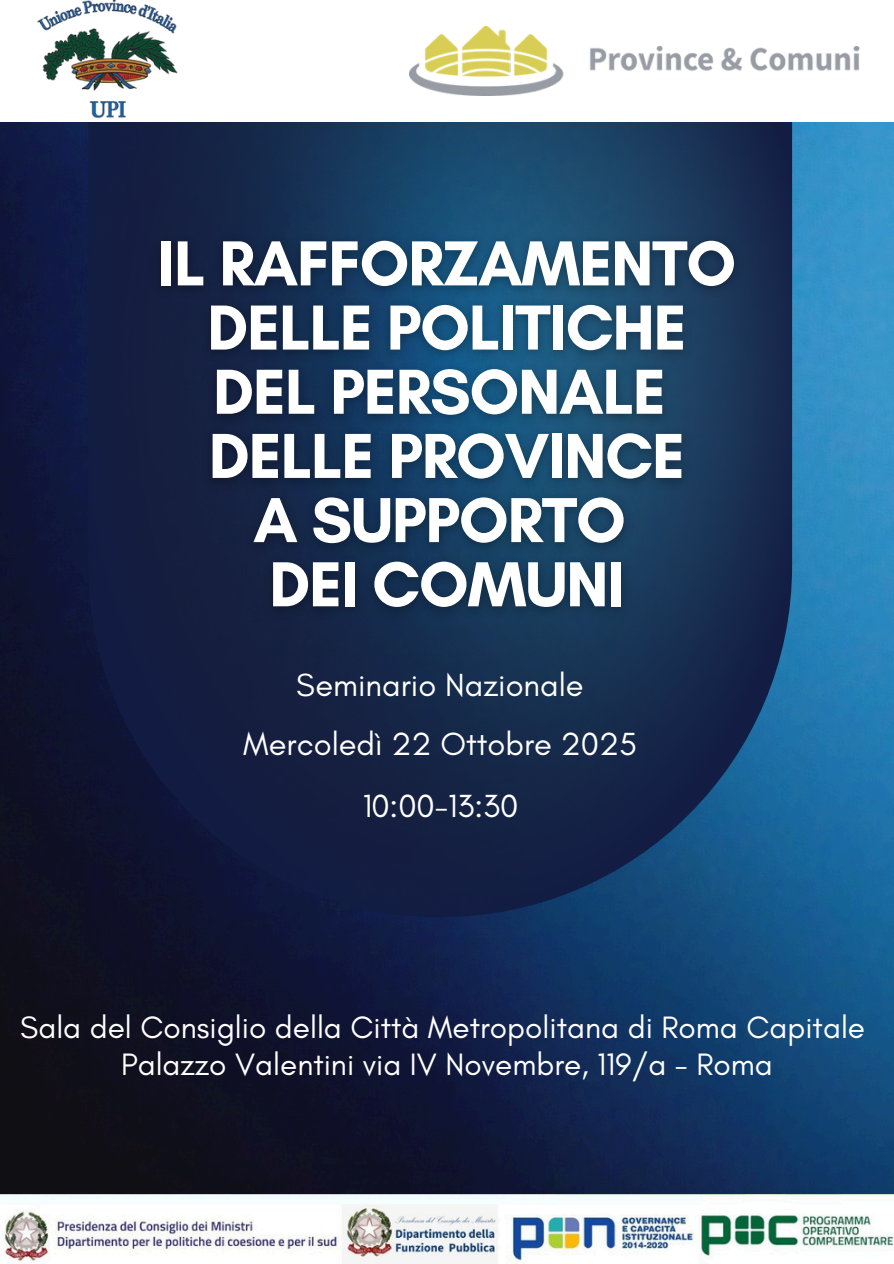
<style>
.page{position:relative;width:894px;height:1264px;background:#fff}
.page>*{position:absolute;margin:0;border:0;box-sizing:border-box;transform-origin:0 0}
.t1{font:700 64.65px/64.2px "Glacial Indifference";letter-spacing:-.02em;color:#fff;text-align:center}
.t2{font:32.55px "Glacial Indifference";color:#fff}
.t3{font:31.5px/37.2px "Glacial Indifference";color:#fff;text-align:center}
</style>
<div class="page">
<img style="left:0;top:122px;width:893px;height:1072px">
<svg style="left:88px;top:122px;width:703px;height:795px;background:#152a4e"></svg>
<img style="left:37px;top:0;width:141px;height:119px">
<img style="left:0;top:1194px;width:893px;height:69px">
<img style="left:409px;top:27px;width:450px;height:68px">
<img style="left:144px;top:224px;width:608px;height:403px">
<h1 class="t1" style="left:158px;top:231px;width:579px">IL RAFFORZAMENTO<br>DELLE POLITICHE<br>DEL PERSONALE<br>DELLE PROVINCE<br>A SUPPORTO<br>DEI COMUNI</h1>
<p class="t2" style="left:297px;top:664px;width:288px">Seminario Nazionale</p>
<p class="t2" style="left:243px;top:724px;width:395px">Mercoledì 22 Ottobre 2025</p>
<p class="t2" style="left:362px;top:786px;width:158px">10:00-13:30</p>
<p class="t3" style="left:20px;top:1008px;width:846px">Sala del Consiglio della Città Metropolitana di Roma Capitale<br>Palazzo Valentini via IV Novembre, 119/a - Roma</p>
</div>
